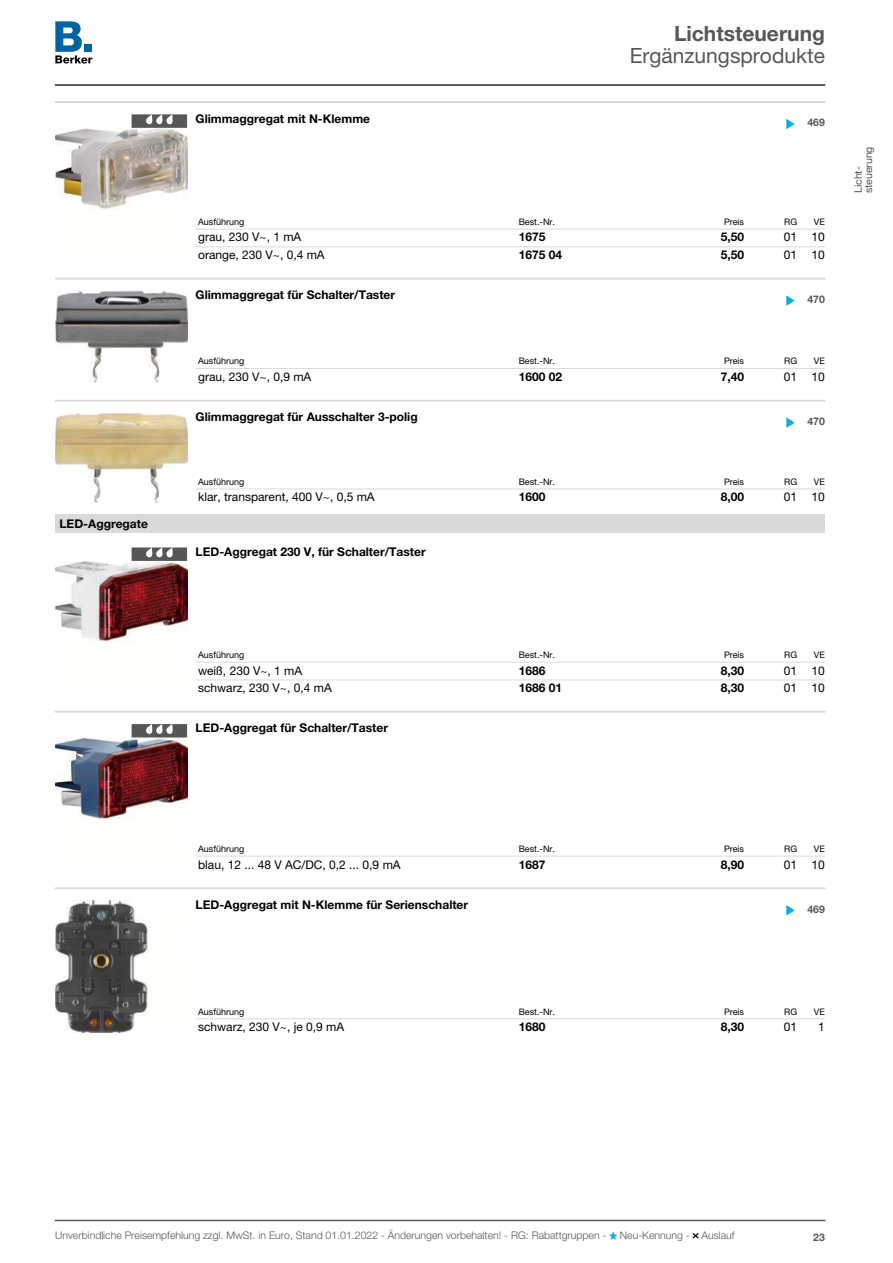
<style>
.page{position:relative;width:893px;height:1263px;background:#fff}
.page>*{position:absolute;margin:0;border:0;box-sizing:border-box;transform-origin:0 0}
.t1{font:21px "Helvetica Neue LTW1 G";color:#575756}
.t2{font:700 21px "Helvetica Neue LTW1 G";color:#575756}
.t3{font:700 12px "Helvetica Neue LTW1 G";color:#000}
.t4{font:12px "Helvetica Neue LTW1 G";color:#000}
.t5{font:300 10.5px "Helvetica Neue LTW1 G";color:#575756}
.t6{font:700 10.5px "Helvetica Neue LTW1 G";color:#575756}
.t7{font:10.2px/10.2px "Helvetica Neue LTW1 G";letter-spacing:-.01em;color:#575756;scale:1.04 1}
.t8{font:9px "Helvetica Neue LTW1 G";color:#000}
</style>
<div class="page">
<div style="left:55px;top:101px;width:770px;height:2px;border:1px solid #dadada"></div>
<svg style="left:132px;top:114px;width:55px;height:14px"></svg>
<img style="left:55px;top:128px;width:132px;height:82px">
<svg style="left:786px;top:119px;width:9px;height:10px"></svg>
<hr style="left:196px;top:246px;width:310px;height:1px;background:#dadada">
<svg style="left:506px;top:246px;width:13px;height:1px"></svg>
<hr style="left:519px;top:246px;width:168px;height:1px;background:#dadada">
<hr style="left:687px;top:246px;width:57px;height:1px;background:#dadada">
<hr style="left:744px;top:246px;width:53px;height:1px;background:#dadada">
<svg style="left:797px;top:246px;width:28px;height:1px"></svg>
<hr style="left:196px;top:229px;width:310px;height:1px;background:#dadada">
<svg style="left:506px;top:229px;width:13px;height:1px"></svg>
<hr style="left:519px;top:229px;width:168px;height:1px;background:#dadada">
<hr style="left:687px;top:229px;width:57px;height:1px;background:#dadada">
<hr style="left:744px;top:229px;width:53px;height:1px;background:#dadada">
<svg style="left:797px;top:229px;width:28px;height:1px"></svg>
<div style="left:55px;top:278px;width:770px;height:1px;border:1px solid #dadada"></div>
<img style="left:55px;top:291px;width:132px;height:91px">
<svg style="left:786px;top:295px;width:9px;height:11px"></svg>
<hr style="left:196px;top:368px;width:310px;height:1px;background:#dadada">
<svg style="left:506px;top:368px;width:13px;height:1px"></svg>
<hr style="left:519px;top:368px;width:168px;height:1px;background:#dadada">
<hr style="left:687px;top:368px;width:57px;height:1px;background:#dadada">
<hr style="left:744px;top:368px;width:53px;height:1px;background:#dadada">
<svg style="left:797px;top:368px;width:28px;height:1px"></svg>
<div style="left:55px;top:400px;width:770px;height:2px;border:1px solid #dadada"></div>
<img style="left:55px;top:413px;width:132px;height:90px">
<svg style="left:786px;top:417px;width:9px;height:11px"></svg>
<hr style="left:196px;top:488px;width:310px;height:1px;background:#dadada">
<svg style="left:506px;top:488px;width:13px;height:1px"></svg>
<hr style="left:519px;top:488px;width:168px;height:1px;background:#dadada">
<hr style="left:687px;top:488px;width:57px;height:1px;background:#dadada">
<hr style="left:744px;top:488px;width:53px;height:1px;background:#dadada">
<svg style="left:797px;top:488px;width:28px;height:1px"></svg>
<div style="left:55px;top:515px;width:770px;height:18px;background:#dadada"></div>
<svg style="left:132px;top:547px;width:55px;height:14px"></svg>
<img style="left:55px;top:561px;width:132px;height:82px">
<hr style="left:196px;top:679px;width:310px;height:1px;background:#dadada">
<svg style="left:506px;top:679px;width:13px;height:1px"></svg>
<hr style="left:519px;top:679px;width:168px;height:1px;background:#dadada">
<hr style="left:687px;top:679px;width:57px;height:1px;background:#dadada">
<hr style="left:744px;top:679px;width:53px;height:1px;background:#dadada">
<svg style="left:797px;top:679px;width:28px;height:1px"></svg>
<hr style="left:196px;top:662px;width:310px;height:1px;background:#dadada">
<svg style="left:506px;top:662px;width:13px;height:1px"></svg>
<hr style="left:519px;top:662px;width:168px;height:1px;background:#dadada">
<hr style="left:687px;top:662px;width:57px;height:1px;background:#dadada">
<hr style="left:744px;top:662px;width:53px;height:1px;background:#dadada">
<svg style="left:797px;top:662px;width:28px;height:1px"></svg>
<div style="left:55px;top:711px;width:770px;height:2px;border:1px solid #dadada"></div>
<svg style="left:132px;top:724px;width:55px;height:13px"></svg>
<img style="left:55px;top:738px;width:132px;height:81px">
<hr style="left:196px;top:856px;width:310px;height:1px;background:#dadada">
<svg style="left:506px;top:856px;width:13px;height:1px"></svg>
<hr style="left:519px;top:856px;width:168px;height:1px;background:#dadada">
<hr style="left:687px;top:856px;width:57px;height:1px;background:#dadada">
<hr style="left:744px;top:856px;width:53px;height:1px;background:#dadada">
<svg style="left:797px;top:856px;width:28px;height:1px"></svg>
<div style="left:55px;top:887px;width:770px;height:2px;border:1px solid #dadada"></div>
<img style="left:55px;top:901px;width:93px;height:131px">
<svg style="left:786px;top:905px;width:9px;height:10px"></svg>
<hr style="left:196px;top:1018px;width:310px;height:1px;background:#dadada">
<svg style="left:506px;top:1018px;width:13px;height:1px"></svg>
<hr style="left:519px;top:1018px;width:168px;height:1px;background:#dadada">
<hr style="left:687px;top:1018px;width:57px;height:1px;background:#dadada">
<hr style="left:744px;top:1018px;width:53px;height:1px;background:#dadada">
<svg style="left:797px;top:1018px;width:28px;height:1px"></svg>
<svg style="left:609px;top:1232px;width:8px;height:7px"></svg>
<svg style="left:693px;top:1233px;width:6px;height:5px"></svg>
<div style="left:55px;top:85px;width:770px;height:1px;border:1px solid #575756"></div>
<div style="left:55px;top:1220px;width:770px;height:1px;border:1px solid #575756"></div>
<svg style="left:55px;top:21px;width:37px;height:43px"></svg>
<div style="left:84px;top:44px;width:8px;height:8px;background:#0063a3"></div>
<p class="t3" style="left:60px;top:516px;width:90px">LED-Aggregate</p>
<h1 class="t2" style="left:674px;top:21px;width:152px">Lichtsteuerung</h1>
<h1 class="t1" style="left:630px;top:43px;width:197px">Ergänzungsprodukte</h1>
<p class="t3" style="left:196px;top:111px;width:176px">Glimmaggregat mit N-Klemme</p>
<p class="t6" style="left:807px;top:116px;width:19px">469</p>
<p class="t8" style="left:198px;top:216px;width:48px">Ausführung</p>
<p class="t8" style="left:519px;top:216px;width:38px">Best.-Nr.</p>
<p class="t8" style="left:724px;top:216px;width:22px">Preis</p>
<p class="t8" style="left:784px;top:216px;width:14px">RG</p>
<p class="t8" style="left:814px;top:216px;width:12px">VE</p>
<p class="t4" style="left:198px;top:230px;width:105px">grau, 230 V~, 1 mA</p>
<p class="t3" style="left:519px;top:230px;width:28px">1675</p>
<p class="t3" style="left:721px;top:230px;width:25px">5,50</p>
<p class="t4" style="left:784px;top:230px;width:42px">01 10</p>
<p class="t4" style="left:198px;top:247px;width:128px">orange, 230 V~, 0,4 mA</p>
<p class="t3" style="left:519px;top:247px;width:45px">1675 04</p>
<p class="t3" style="left:721px;top:247px;width:25px">5,50</p>
<p class="t4" style="left:784px;top:247px;width:42px">01 10</p>
<p class="t3" style="left:196px;top:287px;width:201px">Glimmaggregat für Schalter/Taster</p>
<p class="t6" style="left:807px;top:293px;width:19px">470</p>
<p class="t8" style="left:198px;top:356px;width:48px">Ausführung</p>
<p class="t8" style="left:519px;top:356px;width:38px">Best.-Nr.</p>
<p class="t8" style="left:724px;top:356px;width:22px">Preis</p>
<p class="t8" style="left:784px;top:356px;width:14px">RG</p>
<p class="t8" style="left:814px;top:356px;width:12px">VE</p>
<p class="t4" style="left:198px;top:369px;width:115px">grau, 230 V~, 0,9 mA</p>
<p class="t3" style="left:519px;top:369px;width:45px">1600 02</p>
<p class="t3" style="left:721px;top:369px;width:25px">7,40</p>
<p class="t4" style="left:784px;top:369px;width:42px">01 10</p>
<p class="t3" style="left:196px;top:410px;width:224px">Glimmaggregat für Ausschalter 3-polig</p>
<p class="t6" style="left:807px;top:415px;width:19px">470</p>
<p class="t8" style="left:198px;top:476px;width:48px">Ausführung</p>
<p class="t8" style="left:519px;top:476px;width:38px">Best.-Nr.</p>
<p class="t8" style="left:724px;top:476px;width:22px">Preis</p>
<p class="t8" style="left:784px;top:476px;width:14px">RG</p>
<p class="t8" style="left:814px;top:476px;width:12px">VE</p>
<p class="t4" style="left:198px;top:490px;width:178px">klar, transparent, 400 V~, 0,5 mA</p>
<p class="t3" style="left:519px;top:490px;width:28px">1600</p>
<p class="t3" style="left:721px;top:490px;width:25px">8,00</p>
<p class="t4" style="left:784px;top:490px;width:42px">01 10</p>
<p class="t3" style="left:196px;top:544px;width:232px">LED-Aggregat 230 V, für Schalter/Taster</p>
<p class="t7" style="left:853px;top:193px;width:46px;rotate:-90deg">Licht&shy;steuerung</p>
<p class="t8" style="left:198px;top:649px;width:48px">Ausführung</p>
<p class="t8" style="left:519px;top:649px;width:38px">Best.-Nr.</p>
<p class="t8" style="left:724px;top:649px;width:22px">Preis</p>
<p class="t8" style="left:784px;top:649px;width:14px">RG</p>
<p class="t8" style="left:814px;top:649px;width:12px">VE</p>
<p class="t4" style="left:198px;top:663px;width:106px">weiß, 230 V~, 1 mA</p>
<p class="t3" style="left:519px;top:663px;width:28px">1686</p>
<p class="t3" style="left:721px;top:663px;width:25px">8,30</p>
<p class="t4" style="left:784px;top:663px;width:42px">01 10</p>
<p class="t4" style="left:198px;top:680px;width:135px">schwarz, 230 V~, 0,4 mA</p>
<p class="t3" style="left:519px;top:680px;width:45px">1686 01</p>
<p class="t3" style="left:721px;top:680px;width:25px">8,30</p>
<p class="t4" style="left:784px;top:680px;width:42px">01 10</p>
<p class="t3" style="left:196px;top:720px;width:194px">LED-Aggregat für Schalter/Taster</p>
<p class="t8" style="left:198px;top:843px;width:48px">Ausführung</p>
<p class="t8" style="left:519px;top:843px;width:38px">Best.-Nr.</p>
<p class="t8" style="left:724px;top:843px;width:22px">Preis</p>
<p class="t8" style="left:784px;top:843px;width:14px">RG</p>
<p class="t8" style="left:814px;top:843px;width:12px">VE</p>
<p class="t4" style="left:198px;top:857px;width:204px">blau, 12 ... 48 V AC/DC, 0,2 ... 0,9 mA</p>
<p class="t3" style="left:519px;top:857px;width:28px">1687</p>
<p class="t3" style="left:721px;top:857px;width:25px">8,90</p>
<p class="t4" style="left:784px;top:857px;width:42px">01 10</p>
<p class="t3" style="left:196px;top:897px;width:274px">LED-Aggregat mit N-Klemme für Serienschalter</p>
<p class="t6" style="left:807px;top:902px;width:19px">469</p>
<p class="t8" style="left:198px;top:1006px;width:48px">Ausführung</p>
<p class="t8" style="left:519px;top:1006px;width:38px">Best.-Nr.</p>
<p class="t8" style="left:724px;top:1006px;width:22px">Preis</p>
<p class="t8" style="left:784px;top:1006px;width:14px">RG</p>
<p class="t8" style="left:814px;top:1006px;width:12px">VE</p>
<p class="t4" style="left:198px;top:1019px;width:148px">schwarz, 230 V~, je 0,9 mA</p>
<p class="t3" style="left:519px;top:1019px;width:28px">1680</p>
<p class="t3" style="left:721px;top:1019px;width:25px">8,30</p>
<p class="t4" style="left:784px;top:1019px;width:15px">01</p>
<p class="t4" style="left:818px;top:1019px;width:8px">1</p>
<p class="t5" style="left:55px;top:1229px;width:553px">Unverbindliche Preisempfehlung zzgl. MwSt. in Euro, Stand 01.01.2022 - Änderungen vorbehalten! - RG: Rabattgruppen -</p>
<p class="t5" style="left:620px;top:1229px;width:116px">Neu-Kennung - Auslauf</p>
<p class="t6" style="left:813px;top:1231px;width:13px">23</p>
</div>
